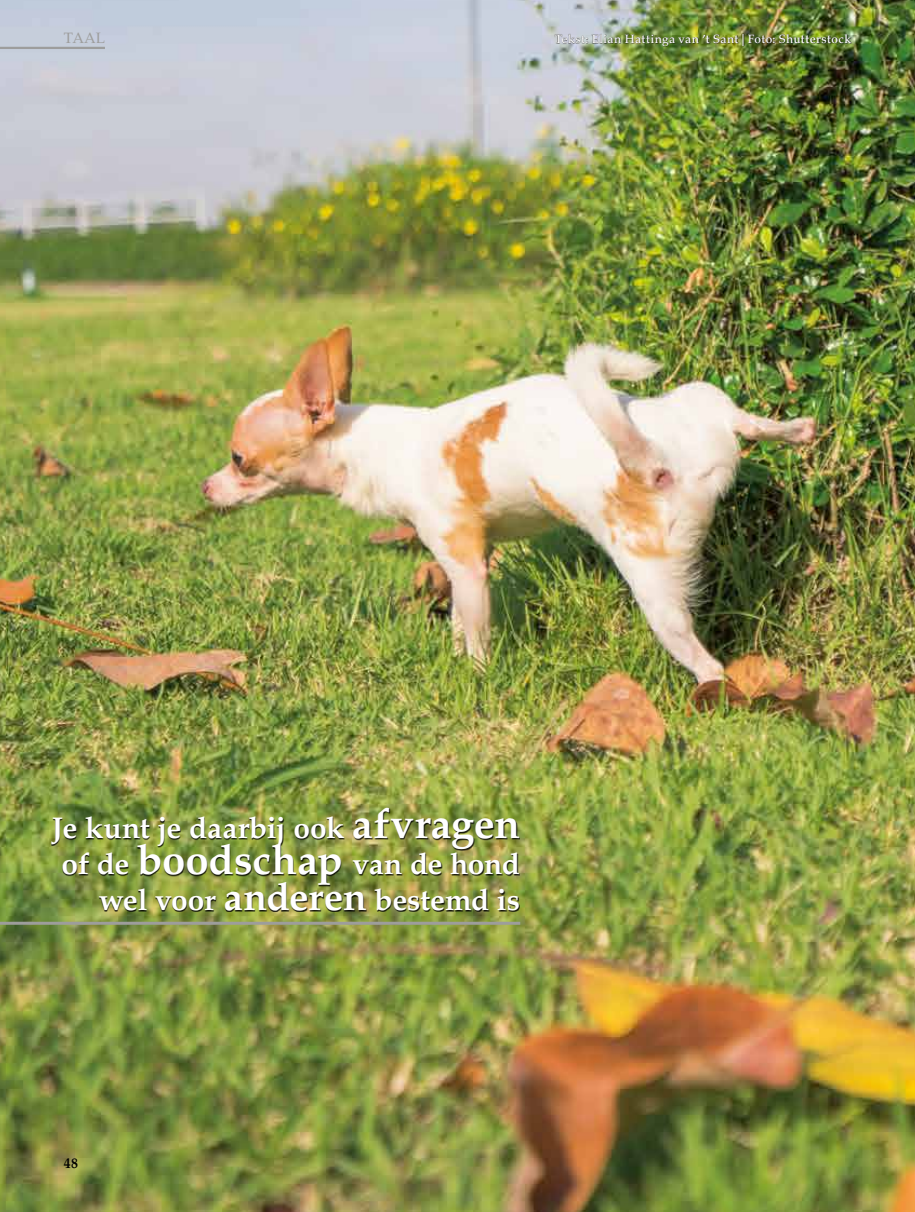
<style>
.page{position:relative;width:915px;height:1212px;background:#fff}
.page>*{position:absolute;margin:0;border:0;box-sizing:border-box;transform-origin:0 0}
.t1{font:700 30px/36px "Palatino LT Std";letter-spacing:-.01em;color:#fff;text-align:right}
.t2{font:15px "Palatino LT Std";color:#9d9d9c}
.t3{font:700 14.55px "Palatino LT Std";color:#000;scale:.95 1}
.t4{font:500 12px "Palatino LT Std";letter-spacing:.025em;color:#fff}
.s1{font-size:42px}
.s2{font-size:39px}
</style>
<div class="page">
<img style="left:0;top:0;width:914px;height:1212px">
<div style="left:51px;top:807px;width:469px;height:105px;background:#000;opacity:.85"></div>
<hr style="left:0;top:47px;width:105px;height:2px;background:#9d9d9c">
<div style="left:554px;top:33px;width:297px;height:14px;background:#000;opacity:.85"></div>
<hr style="left:0;top:922px;width:520px;height:3px;background:#9d9d9c">
<p class="t2" style="left:64px;top:29px;width:43px">TAAL</p>
<p class="t4" style="left:554px;top:31px;width:298px">Tekst: Elian Hattinga van ’t Sant | Foto: Shutterstock</p>
<p class="t1" style="left:52px;top:810px;width:469px">Je kunt je daarbij ook <span class="s1">afvragen </span>of de <span class="s1">boodschap</span> van de hond wel voor <span class="s2">anderen</span> bestemd is</p>
<p class="t3" style="left:64px;top:1154px;width:16px">48</p>
</div>
